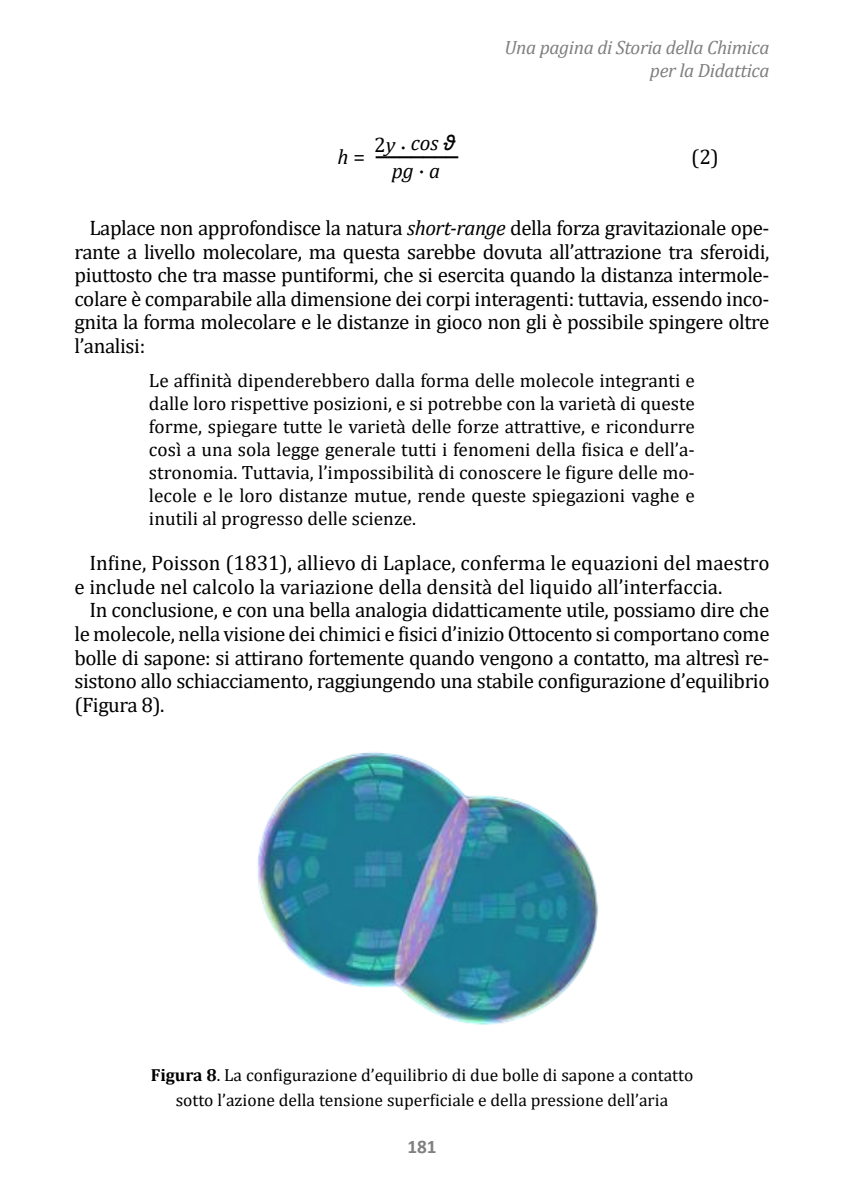
<style>
.page{position:relative;width:844px;height:1191px;background:#fff}
.page>*{position:absolute;margin:0;border:0;box-sizing:border-box;transform-origin:0 0}
._04_corpo_testo{font:21px/23.6px "Cambria";color:#000;text-align:justify}
._04_corpo_testo-2{font:italic 21px "Cambria";color:#000}
._04_corpo_testo-3{font:italic 21px "Arial";color:#000}
._10_cit_corpo_minore{font:19.25px/23.1px "Cambria";color:#000;text-align:justify}
.t1{font:italic 19.25px/23.1px "Cambria";letter-spacing:-.02em;color:#808080;text-align:right}
.t2{font:700 19.25px "Calibri";color:#808080}
._11_dida{font:17.5px/25.2px "Cambria";color:#000;text-align:center}
.s1{font-style:normal}
.s2{font-family:"Arial"}
.s3{font-style:italic}
.s4{font-weight:700}
</style>
<div class="page">
<img style="left:258px;top:752px;width:341px;height:273px">
<p class="t1" style="left:504px;top:35px;width:266px">Una pagina di Storia della Chimica per la Didattica</p>
<p class="_04_corpo_testo-2" style="left:374px;top:128px;width:82px"><span class="s1">2</span>y ∙ cos <span class="s2">ϑ</span></p>
<p class="_04_corpo_testo" style="left:691px;top:145px;width:29px">(2)</p>
<p class="_04_corpo_testo-2" style="left:337px;top:142px;width:29px">h <span class="s1">=</span></p>
<p class="_04_corpo_testo-3" style="left:377px;top:133px;width:83px">_______</p>
<p class="_04_corpo_testo-2" style="left:392px;top:156px;width:50px">pg ∙ a</p>
<p class="_04_corpo_testo" style="left:74px;top:216px;width:696px;text-indent:15px">Laplace non approfondisce la natura <span class="s3">short-range</span> della forza gravitazionale ope&shy;rante a livello molecolare, ma questa sarebbe dovuta all’attrazione tra sferoidi, piuttosto che tra masse puntiformi, che si esercita quando la distanza intermole&shy;colare è comparabile alla dimensione dei corpi interagenti: tuttavia, essendo inco&shy;gnita la forma molecolare e le distanze in gioco non gli è possibile spingere oltre l’analisi:</p>
<p class="_10_cit_corpo_minore" style="left:149px;top:368px;width:547px">Le affinità dipenderebbero dalla forma delle molecole integranti e dalle loro rispettive posizioni, e si potrebbe con la varietà di queste forme, spiegare tutte le varietà delle forze attrattive, e ricondurre così a una sola legge generale tutti i fenomeni della fisica e dell’a&shy;stronomia. Tuttavia, l’impossibilità di conoscere le figure delle mo&shy;lecole e le loro distanze mutue, rende queste spiegazioni vaghe e inutili al progresso delle scienze.</p>
<p class="_04_corpo_testo" style="left:74px;top:551px;width:696px;text-indent:15px">Infine, Poisson (1831), allievo di Laplace, conferma le equazioni del maestro e include nel calcolo la variazione della densità del liquido all’interfaccia.</p>
<p class="_04_corpo_testo" style="left:74px;top:598px;width:696px;text-indent:15px">In conclusione, e con una bella analogia didatticamente utile, possiamo dire che le molecole, nella visione dei chimici e fisici d’inizio Ottocento si comportano come bolle di sapone: si attirano fortemente quando vengono a contatto, ma altresì re&shy;sistono allo schiacciamento, raggiungendo una stabile configurazione d’equilibrio (Figura 8).</p>
<p class="_11_dida" style="left:151px;top:1062px;width:544px"><span class="s4">Figura 8</span>. La configurazione d’equilibrio di due bolle di sapone a contatto sotto l’azione della tensione superficiale e della pressione dell’aria</p>
<p class="t2" style="left:407px;top:1133px;width:31px">181</p>
</div>
